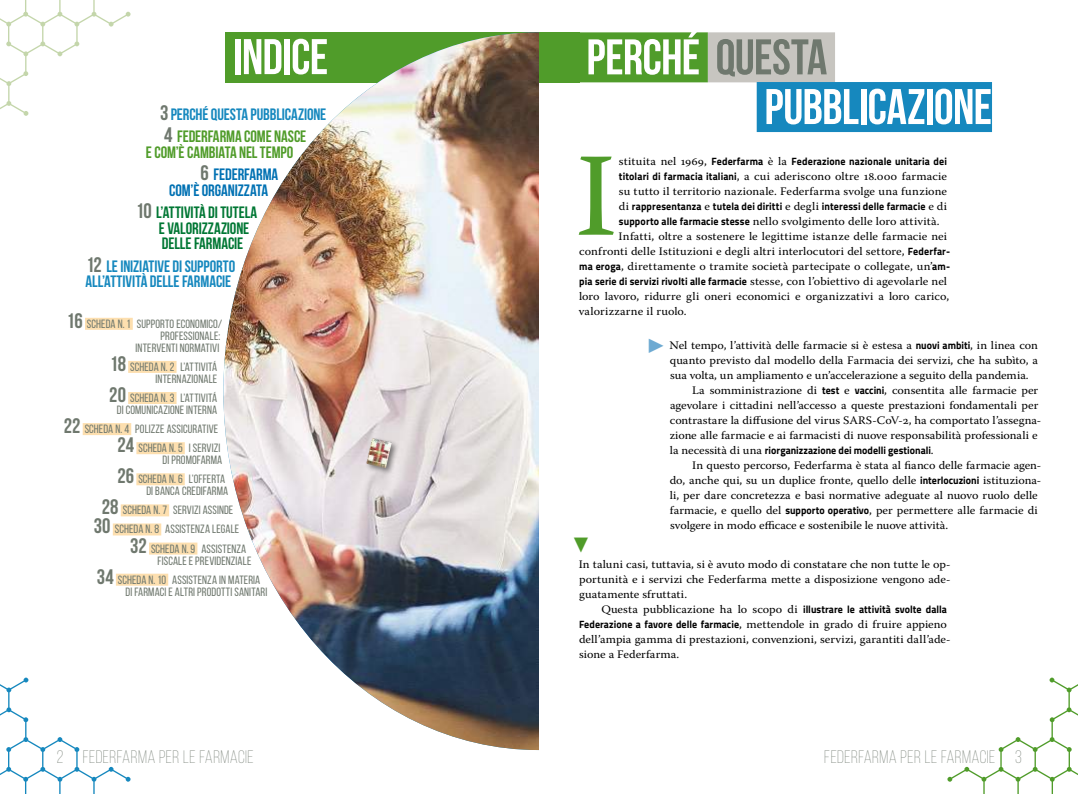
<style>
.page{position:relative;width:1078px;height:794px;background:#fff}
.page>*{position:absolute;margin:0;border:0;box-sizing:border-box;transform-origin:0 0}
.t1{font:118.4px "Warnock Pro";color:#509c2a;scale:1.06 1}
.t2{font:700 50px/49.7px "Bebas Neue";letter-spacing:-.015em;color:#fff}
.t3{font:300 18px "Bebas Neue";letter-spacing:.025em;color:#6f786e}
.t4{font:18px "Source Sans Pro";color:#6eaad2}
.t5{font:18px "Source Sans Pro";color:#509c2a}
.t6{font:700 16.5px/22.1px "Bebas Neue";letter-spacing:-.005em;color:#1688be}
.t7{font:700 16.5px/22.1px "Bebas Neue";letter-spacing:-.005em;color:#007734}
.t8{font:700 16.5px/22.1px "Bebas Neue";letter-spacing:-.01em;color:#509c2a}
.t9{font:12px/12px "Bebas Neue";letter-spacing:.01em;color:#6f786e;text-align:right}
.t10{font:11.5px/15px "Warnock Pro";color:#000;scale:1.06 1}
.t11{font:700 10.6px "Titillium";letter-spacing:.01em;color:#000;scale:.94 1}
.s1{font-size:21px;color:#6f786e}
.s2{color:#509c2a}
.s3{color:#0071b3}
.s4{font-weight:700;font-size:21px}
.s5{color:#6f786e}
.s6{font-family:"Warnock Pro";font-weight:400;font-size:11.5px}
.s7{font-family:"Titillium";font-weight:700;font-size:10.6px}
</style>
<div class="page">
<svg style="left:0;top:677px;width:130px;height:117px"></svg>
<svg style="left:947px;top:677px;width:130px;height:117px"></svg>
<svg style="left:0;top:0;width:130px;height:116px"></svg>
<div style="left:578px;top:32px;width:129px;height:50px;background:#509c2a"></div>
<div style="left:707px;top:32px;width:127px;height:50px;background:#c7c5c0"></div>
<div style="left:756px;top:82px;width:235px;height:50px;background:#1688be"></div>
<div style="left:85px;top:318px;width:48px;height:12px;background:#fddfaf"></div>
<div style="left:128px;top:361px;width:48px;height:12px;background:#fddfaf"></div>
<div style="left:128px;top:392px;width:48px;height:12px;background:#fddfaf"></div>
<div style="left:83px;top:423px;width:48px;height:12px;background:#fddfaf"></div>
<div style="left:136px;top:442px;width:49px;height:12px;background:#fddfaf"></div>
<div style="left:136px;top:473px;width:49px;height:12px;background:#fddfaf"></div>
<div style="left:121px;top:504px;width:48px;height:12px;background:#fddfaf"></div>
<div style="left:113px;top:523px;width:48px;height:12px;background:#fddfaf"></div>
<div style="left:149px;top:542px;width:48px;height:12px;background:#fddfaf"></div>
<div style="left:116px;top:573px;width:52px;height:12px;background:#fddfaf"></div>
<div style="left:225px;top:32px;width:355px;height:50px;background:#509c2a"></div>
<img style="left:223px;top:32px;width:316px;height:718px">
<div style="left:364px;top:436px;width:35px;height:39px;background:#000;opacity:.5"></div>
<img style="left:366px;top:438px;width:26px;height:30px">
<h2 class="t2" style="left:233px;top:31px;width:96px">INDICE</h2>
<h3 class="t6" style="left:160px;top:103px;width:168px"><span class="s1">3</span>PERCHÉ QUESTA PUBBLICAZIONE<br><span class="s1">4</span> <span class="s2">FEDERFARMA COME NASCE</span></h3>
<h3 class="t8" style="left:200px;top:141px;width:94px;text-indent:-55px">E COM’È CAMBIATA NEL TEMPO<br><span class="s1">6</span> <span class="s3">FEDERFARMA</span></h3>
<h3 class="t7" style="left:136px;top:179px;width:134px;text-indent:33px"><span class="s3">COM’È ORGANIZZATA<br></span><span class="s1">10</span> L’ATTIVITÀ DI TUTELA</h3>
<h3 class="t7" style="left:159px;top:220px;width:92px;line-height:15.8px">E VALORIZZAZIONE<br>DELLE FARMACIE</h3>
<h3 class="t6" style="left:86px;top:258px;width:151px;line-height:15.8px"><span class="s1">12</span> LE INIZIATIVE DI SUPPORTO<br>ALL’ATTIVITÀ DELLE FARMACIE</h3>
<p class="t9" style="left:67px;top:317px;width:157px"><span class="s4">16</span> SCHEDA N. 1 SUPPORTO ECONOMICO/<br>PROFESSIONALE:<br>INTERVENTI NORMATIVI</p>
<p class="t9" style="left:110px;top:361px;width:109px"><span class="s4">18</span> SCHEDA N. 2 L’ATTIVITÁ<br>INTERNAZIONALE</p>
<p class="t9" style="left:109px;top:392px;width:110px"><span class="s4">20</span> SCHEDA N. 3 L’ATTIVITÁ<br>DI COMUNICAZIONE INTERNA</p>
<p class="t9" style="left:64px;top:419px;width:158px;line-height:19.1px"><span class="s4">22</span> SCHEDA N. 4 POLIZZE ASSICURATIVE<br><span class="s4">24</span> SCHEDA N. 5 I SERVIZI</p>
<p class="t9" style="left:117px;top:450px;width:109px;line-height:19.1px">DI PROMOFARMA<br><span class="s4">26</span> SCHEDA N. 6 L’OFFERTA</p>
<p class="t9" style="left:146px;top:485px;width:83px">DI BANCA CREDIFARMA</p>
<p class="t9" style="left:102px;top:504px;width:133px"><span class="s4">28</span> SCHEDA N. 7 SERVIZI ASSINDE</p>
<p class="t9" style="left:94px;top:523px;width:147px"><span class="s4">30</span> SCHEDA N. 8 ASSISTENZA LEGALE</p>
<p class="t9" style="left:130px;top:542px;width:118px"><span class="s4">32</span> SCHEDA N. 9 ASSISTENZA</p>
<p class="t9" style="left:97px;top:551px;width:165px;line-height:19.1px;text-align:left;text-indent:61px">FISCALE E PREVIDENZIALE<br><span class="s4">34</span> SCHEDA N. 10 ASSISTENZA IN MATERIA</p>
<p class="t9" style="left:125px;top:585px;width:143px">DI FARMACI E ALTRI PRODOTTI SANITARI</p>
<h2 class="t2" style="left:764px;top:32px;width:229px;text-indent:-178px">PERCHÉ <span class="s5">QUESTA<br></span>PUBBLICAZIONE</h2>
<h1 class="t1" style="left:574px;top:124px;width:41px">I</h1>
<p class="t11" style="left:619px;top:153px;width:350px"><span class="s6">stituita nel 1969,</span> Federfarma <span class="s6">è la</span> Federazione nazionale unitaria dei</p>
<p class="t10" style="left:618px;top:168px;width:311px"><span class="s7">titolari di farmacia italiani</span>, a cui aderiscono oltre 18.000 farmacie su tutto il territorio nazionale. Federfarma svolge una funzione</p>
<p class="t11" style="left:618px;top:198px;width:351px"><span class="s6">di</span> rappresentanza <span class="s6">e</span> tutela dei diritti <span class="s6">e degli</span> interessi delle farmacie <span class="s6">e di</span></p>
<p class="t10" style="left:618px;top:213px;width:304px"><span class="s7">supporto alle farmacie stesse</span> nello svolgimento delle loro attività.</p>
<p class="t10" style="left:618px;top:228px;width:311px">Infatti, oltre a sostenere le legittime istanze delle farmacie nei</p>
<p class="t10" style="left:579px;top:243px;width:351px">confronti delle Istituzioni e degli altri interlocutori del settore, <span class="s7">Federfar-</span></p>
<p class="t10" style="left:579px;top:258px;width:351px"><span class="s7">ma eroga</span>, direttamente o tramite società partecipate o collegate, un’<span class="s7">am-</span></p>
<p class="t11" style="left:579px;top:273px;width:393px">pia serie di servizi rivolti alle farmacie <span class="s6">stesse, con l’obiettivo di agevolarle nel</span></p>
<p class="t10" style="left:578px;top:288px;width:351px">loro lavoro, ridurre gli oneri economici e organizzativi a loro carico, valorizzarne il ruolo.</p>
<p class="t10" style="left:669px;top:338px;width:349px">Nel tempo, l’attività delle farmacie si è estesa a <span class="s7">nuovi ambiti</span>, in linea con</p>
<p class="t10" style="left:669px;top:353px;width:349px">quanto previsto dal modello della Farmacia dei servizi, che ha subìto, a</p>
<p class="t10" style="left:670px;top:368px;width:340px">sua volta, un ampliamento e un’accelerazione a seguito della pandemia.</p>
<p class="t10" style="left:692px;top:383px;width:328px">La somministrazione di <span class="s7">test</span> e <span class="s7">vaccini</span>, consentita alle farmacie per</p>
<p class="t10" style="left:670px;top:398px;width:349px">agevolare i cittadini nell’accesso a queste prestazioni fondamentali per</p>
<p class="t10" style="left:669px;top:413px;width:352px">contrastare la diffusione del virus SARS-CoV-2, ha comportato l’assegna-</p>
<p class="t10" style="left:669px;top:428px;width:348px">zione alle farmacie e ai farmacisti di nuove responsabilità professionali e</p>
<p class="t11" style="left:669px;top:442px;width:282px"><span class="s6">la necessità di una</span> riorganizzazione dei modelli gestionali<span class="s6">.</span></p>
<p class="t10" style="left:669px;top:458px;width:352px;text-indent:22px">In questo percorso, Federfarma è stata al fianco delle farmacie agen&shy;do, anche qui, su un duplice fronte, quello delle <span class="s7">interlocuzioni</span> istituziona&shy;li, per dare concretezza e basi normative adeguate al nuovo ruolo delle farmacie, e quello del <span class="s7">supporto operativo</span>, per permettere alle farmacie di svolgere in modo efficace e sostenibile le nuove attività.</p>
<p class="t10" style="left:578px;top:556px;width:352px;text-align:justify">In taluni casi, tuttavia, si è avuto modo di constatare che non tutte le op&shy;portunità e i servizi che Federfarma mette a disposizione vengono ade&shy;guatamente sfruttati.</p>
<p class="t11" style="left:601px;top:601px;width:369px"><span class="s6">Questa pubblicazione ha lo scopo di</span> illustrare le attività svolte dalla</p>
<p class="t10" style="left:579px;top:616px;width:352px"><span class="s7">Federazione a favore delle farmacie</span>, mettendole in grado di fruire appieno dell’ampia gamma di prestazioni, convenzioni, servizi, garantiti dall’ade&shy;sione a Federfarma.</p>
<h3 class="t4" style="left:648px;top:334px;width:17px">▶</h3>
<h3 class="t5" style="left:573px;top:533px;width:17px">▼</h3>
<h3 class="t3" style="left:57px;top:747px;width:198px">2 FEDERFARMA PER LE FARMACIE</h3>
<h3 class="t3" style="left:824px;top:747px;width:199px">FEDERFARMA PER LE FARMACIE 3</h3>
</div>
